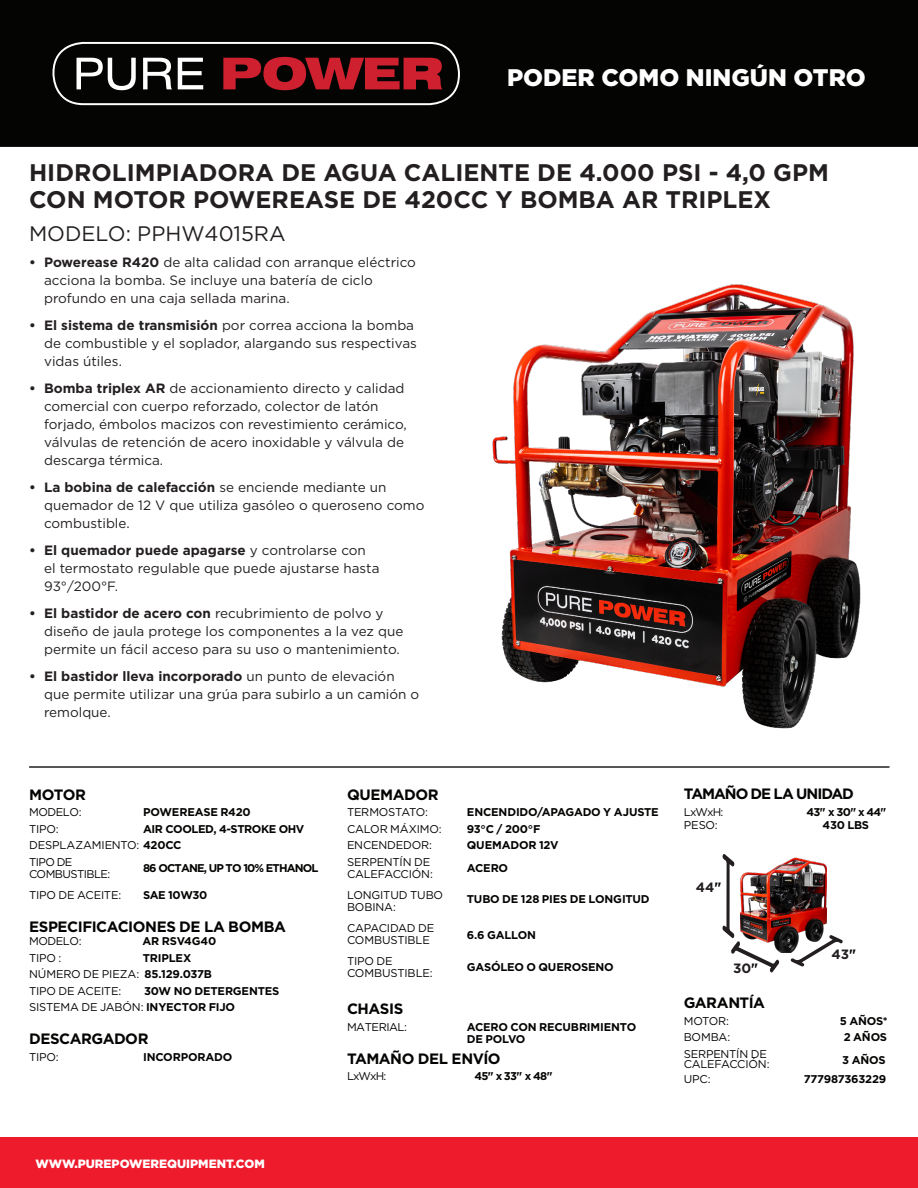
<style>
.page{position:relative;width:918px;height:1188px;background:#fff}
.page>*{position:absolute;margin:0;border:0;box-sizing:border-box;transform-origin:0 0}
.t1{font:700 24px/27px "Gotham";color:#231f20}
.t2{font:900 24px "Gotham";color:#fff}
.t3{font:21px "Gotham";color:#231f20}
.t4{font:700 15px "Gotham";letter-spacing:-.03em;color:#040503}
.t5{font:700 15px "Gotham";letter-spacing:-.07em;color:#040503}
.t6{font:13.5px/18px "Gotham";color:#231f20}
.t7{font:700 13.5px "Gotham";color:#231f20}
.t8{font:900 12px "Gotham";color:#fff}
.t9{font:11.25px/12px "Gotham";letter-spacing:-.02em;color:#040503}
.t10{font:700 11.25px/16.5px "Gotham";letter-spacing:-.02em;color:#040503}
.t11{font:700 11.25px/16.5px "Gotham";letter-spacing:-.04em;color:#040503}
.t12{font:700 11.25px "Gotham";letter-spacing:-.075em;color:#040503}
.t13{font:11.25px "Gotham";letter-spacing:-.05em;color:#040503}
.t14{font:11.25px "Gotham";letter-spacing:-.04em;color:#040503}
.s1{font-weight:700}
.s2{font-weight:400}
.s3{color:#040503}
</style>
<div class="page">
<div style="left:0;top:142px;width:918px;height:5px;background:#040503"></div>
<hr style="left:29px;top:766px;width:861px;height:2px;background:#231f20">
<img style="left:492px;top:284px;width:369px;height:445px">
<div style="left:0;top:1138px;width:918px;height:50px;background:#ee1b2d"></div>
<svg style="left:722px;top:854px;width:57px;height:119px"></svg>
<svg style="left:790px;top:935px;width:53px;height:32px"></svg>
<img style="left:740px;top:855px;width:86px;height:98px">
<div style="left:0;top:0;width:918px;height:142px;background:#040503"></div>
<svg style="left:52px;top:41px;width:408px;height:64px"></svg>
<h1 class="t2" style="left:507px;top:61px;width:360px">PODER COMO NINGÚN OTRO</h1>
<h1 class="t1" style="left:29px;top:159px;width:801px">HIDROLIMPIADORA DE AGUA CALIENTE DE 4.000 PSI - 4,0 GPM<br>CON MOTOR POWEREASE DE 420CC Y BOMBA AR TRIPLEX</h1>
<h2 class="t3" style="left:29px;top:220px;width:258px">MODELO: PPHW4015RA</h2>
<p class="t6" style="left:44px;top:253px;width:373px;text-indent:-15px"><span class="s1">• Powerease R420</span> de alta calidad con arranque eléctrico acciona la bomba. Se incluye una batería de ciclo profundo en una caja sellada marina.</p>
<p class="t6" style="left:44px;top:316px;width:374px;text-indent:-15px"><span class="s1">• El sistema de transmisión</span> por correa acciona la bomba de combustible y el soplador, alargando sus respectivas vidas útiles.</p>
<p class="t6" style="left:44px;top:379px;width:364px;text-indent:-15px"><span class="s1">• Bomba triplex AR</span> de accionamiento directo y calidad comercial con cuerpo reforzado, colector de latón forjado, émbolos macizos con revestimiento cerámico, válvulas de retención de acero inoxidable y válvula de descarga térmica.</p>
<p class="t6" style="left:44px;top:478px;width:382px;text-indent:-15px"><span class="s1">• La bobina de calefacción</span> se enciende mediante un quemador de 12 V que utiliza gasóleo o queroseno como combustible.</p>
<p class="t6" style="left:44px;top:541px;width:337px;text-indent:-15px"><span class="s1">• El quemador puede apagarse</span> y controlarse con el termostato regulable que puede ajustarse hasta<br>93°/200°F.</p>
<p class="t6" style="left:44px;top:604px;width:361px;text-indent:-15px"><span class="s1">• El bastidor de acero con</span> recubrimiento de polvo y diseño de jaula protege los componentes a la vez que permite un fácil acceso para su uso o mantenimiento.</p>
<p class="t6" style="left:44px;top:667px;width:377px;text-indent:-15px"><span class="s1">• El bastidor lleva incorporado</span> un punto de elevación que permite utilizar una grúa para subirlo a un camión o remolque.</p>
<p class="t4" style="left:29px;top:784px;width:58px">MOTOR</p>
<p class="t9" style="left:29px;top:806px;width:54px">MODELO:</p>
<p class="t10" style="left:143px;top:804px;width:109px">POWEREASE R420</p>
<p class="t9" style="left:29px;top:822px;width:31px">TIPO:</p>
<p class="t11" style="left:29px;top:820px;width:277px;text-indent:114px">AIR COOLED, 4-STROKE OHV<br><span class="s2">DESPLAZAMIENTO:</span> 420CC<br><span class="s2">TIPO DE</span></p>
<p class="t13" style="left:29px;top:866px;width:83px">COMBUSTIBLE:</p>
<p class="t12" style="left:143px;top:860px;width:177px">86 OCTANE, UP TO 10% ETHANOL</p>
<p class="t9" style="left:29px;top:888px;width:94px">TIPO DE ACEITE:</p>
<p class="t11" style="left:143px;top:886px;width:66px">SAE 10W30</p>
<p class="t4" style="left:29px;top:916px;width:258px">ESPECIFICACIONES DE LA BOMBA</p>
<p class="t9" style="left:29px;top:935px;width:54px">MODELO:</p>
<p class="t10" style="left:143px;top:933px;width:75px">AR RSV4G40</p>
<p class="t9" style="left:29px;top:951px;width:34px">TIPO :</p>
<p class="t9" style="left:29px;top:949px;width:184px;line-height:16.5px;text-indent:114px"><span class="s1">TRIPLEX<br></span>NÚMERO DE PIEZA: <span class="s1">85.129.037B<br></span>TIPO DE ACEITE:</p>
<p class="t10" style="left:29px;top:982px;width:252px;text-indent:115px">30W NO DETERGENTES<br><span class="s2">SISTEMA DE JABÓN:</span> INYECTOR FIJO</p>
<p class="t4" style="left:29px;top:1029px;width:121px">DESCARGADOR</p>
<p class="t9" style="left:29px;top:1050px;width:31px">TIPO:</p>
<p class="t10" style="left:143px;top:1048px;width:91px">INCORPORADO</p>
<p class="t4" style="left:347px;top:784px;width:93px">QUEMADOR</p>
<p class="t9" style="left:347px;top:806px;width:82px">TERMOSTATO:</p>
<p class="t10" style="left:467px;top:804px;width:193px">ENCENDIDO/APAGADO Y AJUSTE</p>
<p class="t9" style="left:347px;top:822px;width:96px">CALOR MÁXIMO:</p>
<p class="t10" style="left:467px;top:820px;width:75px">93°C / 200°F</p>
<p class="t9" style="left:347px;top:839px;width:87px">ENCENDEDOR:</p>
<p class="t10" style="left:467px;top:837px;width:93px">QUEMADOR 12V</p>
<p class="t9" style="left:347px;top:855px;width:87px">SERPENTÍN DE<br>CALEFACCIÓN:</p>
<p class="t10" style="left:467px;top:859px;width:43px">ACERO</p>
<p class="t9" style="left:347px;top:888px;width:98px">LONGITUD TUBO<br>BOBINA:</p>
<p class="t10" style="left:467px;top:891px;width:184px">TUBO DE 128 PIES DE LONGITUD</p>
<p class="t9" style="left:347px;top:921px;width:89px">CAPACIDAD DE<br>COMBUSTIBLE</p>
<p class="t10" style="left:467px;top:927px;width:71px">6.6 GALLON</p>
<p class="t9" style="left:347px;top:954px;width:87px">TIPO DE<br>COMBUSTIBLE:</p>
<p class="t10" style="left:467px;top:958px;width:148px">GASÓLEO O QUEROSENO</p>
<p class="t4" style="left:347px;top:999px;width:58px">CHASIS</p>
<p class="t14" style="left:347px;top:1019px;width:62px">MATERIAL:</p>
<p class="t10" style="left:467px;top:1021px;width:171px;line-height:12px">ACERO CON RECUBRIMIENTO<br>DE POLVO</p>
<p class="t4" style="left:347px;top:1048px;width:155px">TAMAÑO DEL ENVÍO</p>
<p class="t9" style="left:347px;top:1070px;width:41px">LxWxH:</p>
<p class="t10" style="left:474px;top:1068px;width:80px">45" x 33" x 48"</p>
<p class="t5" style="left:684px;top:784px;width:172px">TAMAÑO DE LA UNIDAD</p>
<p class="t9" style="left:684px;top:805px;width:41px">LxWxH:</p>
<p class="t10" style="left:806px;top:803px;width:81px">43" x 30" x 44"</p>
<p class="t9" style="left:684px;top:819px;width:35px">PESO:</p>
<p class="t10" style="left:823px;top:817px;width:48px">430 LBS</p>
<p class="t7" style="left:696px;top:878px;width:27px">44<span class="s3">"</span></p>
<p class="t7" style="left:733px;top:959px;width:27px">30<span class="s3">"</span></p>
<p class="t7" style="left:832px;top:945px;width:26px">43<span class="s3">"</span></p>
<p class="t4" style="left:684px;top:993px;width:83px">GARANTÍA</p>
<p class="t9" style="left:684px;top:1014px;width:47px">MOTOR:</p>
<p class="t10" style="left:840px;top:1012px;width:49px">5 AÑOS*</p>
<p class="t9" style="left:684px;top:1031px;width:48px">BOMBA:</p>
<p class="t10" style="left:844px;top:1029px;width:45px">2 AÑOS</p>
<p class="t9" style="left:684px;top:1048px;width:87px;line-height:10.5px">SERPENTÍN DE<br>CALEFACCIÓN:</p>
<p class="t10" style="left:842px;top:1051px;width:45px">3 AÑOS</p>
<p class="t9" style="left:684px;top:1073px;width:28px">UPC:</p>
<p class="t10" style="left:804px;top:1071px;width:84px">777987363229</p>
<p class="t8" style="left:36px;top:1155px;width:231px">WWW.PUREPOWEREQUIPMENT.COM</p>
</div>
